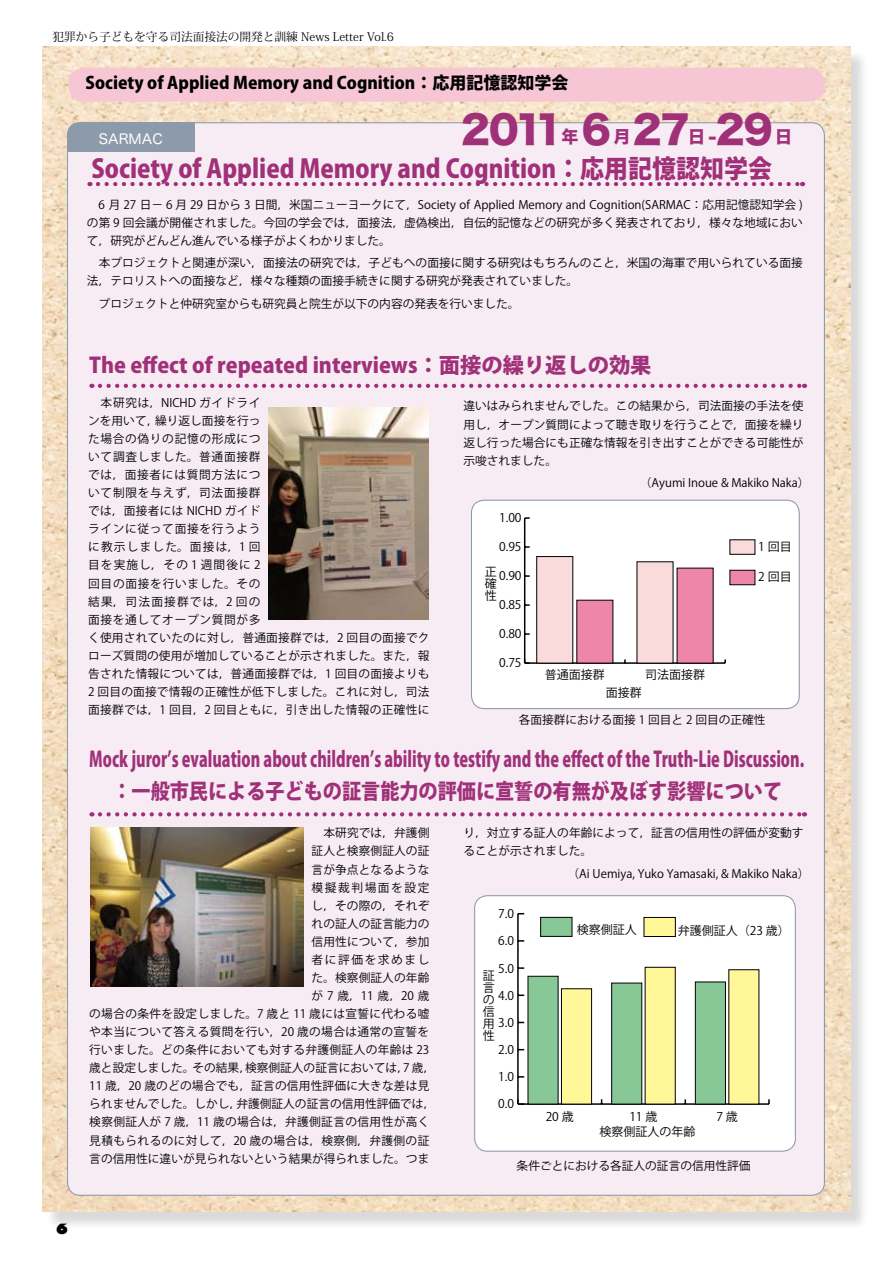
<style>
.page{position:relative;width:893px;height:1263px;background:#fff}
.page>*{position:absolute;margin:0;border:0;box-sizing:border-box;transform-origin:0 0}
.t1{font:38.25px "Hira Kaku Std W8";letter-spacing:-.05em;color:#a03179}
.t2{font:800 25.5px "Koz Go Pro";color:#a03179;scale:.94 1}
.t3{font:800 21.3px/32px "Koz Go Pro";color:#a03179;scale:.73 1}
.t4{font:800 21.3px "Koz Go Pro";color:#a03179}
.t5{font:800 16.95px "Koz Go Pro";color:#000}
.t6{font:16.95px "Hira Kaku Std W8";color:#a03179}
.t7{font:13.8px "Hira Maru Pro W4";color:#fff}
.t8{font:800 13.8px "Gill Sans";color:#000}
.t9{font:12px "Koz Go Pro Regular 90 pv RKSJ H";color:#000}
.t10{font:12px/12px "Koz Go Pro Regular 90 pv RKSJ V";color:#000;text-align:justify}
.t11{font:11.7px/18px "Koz Go Pro";letter-spacing:.005em;color:#000;text-align:justify}
.t12{font:11.7px/18px "Koz Go Pro";letter-spacing:.025em;color:#000}
.t13{font:11.7px "Koz Go Pro";letter-spacing:.03em;color:#000}
.t14{font:11.7px "Koz Min Pro";color:#000}
.t15{font:11.7px "Koz Go Pro";letter-spacing:.035em;color:#000}
.t16{font:11.7px "Koz Go Pro";letter-spacing:.135em;color:#000}
</style>
<div class="page">
<div style="left:45px;top:49px;width:824px;height:1181px;background:#000;opacity:.25"></div>
<img style="left:43px;top:47px;width:807px;height:1165px">
<div style="left:68px;top:68px;width:757px;height:34px;background:#f7c6d5;border-radius:17px"></div>
<div style="left:67px;top:123px;width:757px;height:1072px;background:#f7ecf4;border-radius:13px"></div>
<svg style="left:98px;top:182px;width:705px;height:4px"></svg>
<div style="left:67px;top:122px;width:128px;height:30px;background:#8d9aab;border-radius:13px"></div>
<div style="left:67px;top:133px;width:128px;height:19px;background:#8d9aab"></div>
<svg style="left:100px;top:384px;width:705px;height:4px"></svg>
<svg style="left:100px;top:812px;width:705px;height:4px"></svg>
<div style="left:471px;top:500px;width:328px;height:208px;background:#fff;border-radius:13px"></div>
<div style="left:471px;top:500px;width:329px;height:209px;border:1px solid #8d9aab;border-radius:13px"></div>
<div style="left:475px;top:896px;width:320px;height:255px;background:#fff;border-radius:13px"></div>
<div style="left:474px;top:895px;width:322px;height:257px;border:1px solid #8d9aab;border-radius:13px"></div>
<img style="left:269px;top:407px;width:159px;height:213px">
<hr style="left:525px;top:662px;width:200px;height:2px;background:#000">
<hr style="left:524px;top:518px;width:1px;height:145px;background:#000">
<div style="left:729px;top:570px;width:26px;height:15px;background:#ee86a9;border:1px solid #000"></div>
<div style="left:576px;top:600px;width:37px;height:63px;background:#ee86a9"></div>
<div style="left:677px;top:568px;width:36px;height:95px;background:#ee86a9"></div>
<div style="left:729px;top:539px;width:26px;height:16px;background:#fadbdb;border:1px solid #000"></div>
<div style="left:536px;top:556px;width:37px;height:107px;background:#fadbdb;border:1px solid #000"></div>
<div style="left:637px;top:561px;width:36px;height:102px;background:#fadbdb"></div>
<hr style="left:518px;top:1103px;width:251px;height:2px;background:#000">
<hr style="left:517px;top:914px;width:2px;height:190px;background:#000">
<div style="left:644px;top:917px;width:32px;height:20px;background:#fff798;border:1px solid #000"></div>
<div style="left:561px;top:988px;width:31px;height:116px;background:#fff798;border:1px solid #000"></div>
<div style="left:645px;top:967px;width:31px;height:137px;background:#fff798;border:1px solid #000"></div>
<div style="left:728px;top:969px;width:31px;height:135px;background:#fff798"></div>
<div style="left:540px;top:917px;width:32px;height:20px;background:#88c897;border:1px solid #000"></div>
<div style="left:528px;top:976px;width:30px;height:128px;background:#88c897"></div>
<div style="left:611px;top:983px;width:31px;height:121px;background:#88c897;border:1px solid #000"></div>
<div style="left:695px;top:981px;width:31px;height:123px;background:#88c897;border:1px solid #000"></div>
<img style="left:90px;top:827px;width:213px;height:159px">
<p class="t14" style="left:52px;top:29px;width:343px">犯罪から子どもを守る司法面接法の開発と訓練 News Letter Vol.6</p>
<h3 class="t5" style="left:86px;top:72px;width:484px">Society of Applied Memory and Cognition：応用記憶認知学会</h3>
<p class="t7" style="left:99px;top:126px;width:65px">SARMAC</p>
<h1 class="t1" style="left:581px;top:108px;width:31px">6</h1>
<h1 class="t1" style="left:715px;top:108px;width:59px">29</h1>
<h1 class="t1" style="left:461px;top:108px;width:105px">2011</h1>
<h1 class="t1" style="left:633px;top:108px;width:59px">27</h1>
<h3 class="t6" style="left:561px;top:128px;width:19px">年</h3>
<h3 class="t6" style="left:614px;top:128px;width:19px">月</h3>
<h3 class="t6" style="left:688px;top:128px;width:30px">日-</h3>
<h3 class="t6" style="left:775px;top:128px;width:19px">日</h3>
<h2 class="t2" style="left:91px;top:152px;width:726px">Society of Applied Memory and Cognition：応用記憶認知学会</h2>
<p class="t11" style="left:87px;top:196px;width:717px">　6 月 27 日－ 6 月 29 日から 3 日間，米国ニューヨークにて，Society of Applied Memory and Cognition(SARMAC：応用記憶認知学会 )の第 9 回会議が開催されました。今回の学会では，面接法，虚偽検出，自伝的記憶などの研究が多く発表されており，様々な地域において，研究がどんどん進んでいる様子がよくわかりました。</p>
<p class="t11" style="left:87px;top:254px;width:717px">　本プロジェクトと関連が深い，面接法の研究では，子どもへの面接に関する研究はもちろんのこと，米国の海軍で用いられている面接法，テロリストへの面接など，様々な種類の面接手続きに関する研究が発表されていました。</p>
<p class="t11" style="left:87px;top:295px;width:434px">　プロジェクトと仲研究室からも研究員と院生が以下の内容の発表を行いました。</p>
<h3 class="t4" style="left:89px;top:351px;width:564px">The effect of repeated interviews：面接の繰り返しの効果</h3>
<p class="t12" style="left:88px;top:394px;width:343px">　本研究は，NICHD ガイドライ<br>ンを用いて，繰り返し面接を行っ<br>た場合の偽りの記憶の形成につ<br>いて調査しました。普通面接群<br>では，面接者には質問方法につ<br>いて制限を与えず，司法面接群<br>では，面接者には NICHD ガイド<br>ラインに従って面接を行うよう<br>に教示しました。面接は，1 回<br>目を実施し，その 1 週間後に 2<br>回目の面接を行いました。その<br>結果，司法面接群では，2 回の<br>面接を通してオープン質問が多<br>く使用されていたのに対し，普通面接群では，2 回目の面接でクローズ質問の使用が増加していることが示されました。また，報告された情報については，普通面接群では，1 回目の面接よりも<br>2 回目の面接で情報の正確性が低下しました。これに対し，司法面接群では，1 回目，2 回目ともに，引き出した情報の正確性に</p>
<p class="t11" style="left:463px;top:397px;width:342px">違いはみられませんでした。この結果から，司法面接の手法を使用し，オープン質問によって聴き取りを行うことで，面接を繰り返し行った場合にも正確な情報を引き出すことができる可能性が示唆されました。</p>
<p class="t11" style="left:640px;top:474px;width:171px">（Ayumi Inoue &amp; Makiko Naka）</p>
<p class="t9" style="left:499px;top:509px;width:24px">1.00</p>
<p class="t9" style="left:499px;top:538px;width:24px">0.95</p>
<p class="t10" style="left:485px;top:566px;width:13px">正確性</p>
<p class="t9" style="left:499px;top:567px;width:24px">0.90</p>
<p class="t9" style="left:499px;top:596px;width:24px">0.85</p>
<p class="t9" style="left:499px;top:625px;width:24px">0.80</p>
<p class="t9" style="left:499px;top:654px;width:24px">0.75</p>
<p class="t9" style="left:545px;top:667px;width:61px">普通面接群</p>
<p class="t9" style="left:645px;top:667px;width:61px">司法面接群</p>
<p class="t9" style="left:606px;top:684px;width:37px">面接群</p>
<p class="t9" style="left:758px;top:538px;width:35px">1回目</p>
<p class="t9" style="left:758px;top:569px;width:35px">2回目</p>
<p class="t11" style="left:519px;top:711px;width:248px">各面接群における面接 1 回目と 2 回目の正確性</p>
<h3 class="t3" style="left:89px;top:745px;width:981px">Mock juror’s evaluation about children’s ability to testify and the effect of the Truth-Lie Discussion.　：一般市民による子どもの証言能力の評価に宣誓の有無が及ぼす影響について</h3>
<p class="t11" style="left:312px;top:824px;width:119px">　本研究では，弁護側</p>
<p class="t11" style="left:312px;top:842px;width:119px">証人と検察側証人の証</p>
<p class="t11" style="left:312px;top:860px;width:119px">言が争点となるような</p>
<p class="t16" style="left:312px;top:880px;width:119px">模擬裁判場面を設定</p>
<p class="t11" style="left:312px;top:897px;width:119px">し，その際の，それぞ</p>
<p class="t11" style="left:312px;top:915px;width:119px">れの証人の証言能力の</p>
<p class="t11" style="left:312px;top:933px;width:119px">信用性について，参加</p>
<p class="t16" style="left:312px;top:952px;width:119px">者に評価を求めまし</p>
<p class="t11" style="left:312px;top:969px;width:119px">た。検察側証人の年齢</p>
<p class="t11" style="left:312px;top:987px;width:119px">が 7 歳，11 歳，20 歳</p>
<p class="t13" style="left:89px;top:1006px;width:342px">の場合の条件を設定しました。7 歳と 11 歳には宣誓に代わる嘘</p>
<p class="t13" style="left:89px;top:1024px;width:342px">や本当について答える質問を行い，20 歳の場合は通常の宣誓を</p>
<p class="t13" style="left:89px;top:1042px;width:342px">行いました。どの条件においても対する弁護側証人の年齢は 23</p>
<p class="t11" style="left:89px;top:1059px;width:348px">歳と設定しました。その結果，検察側証人の証言においては，7 歳，</p>
<p class="t11" style="left:89px;top:1077px;width:342px">11 歳，20 歳のどの場合でも，証言の信用性評価に大きな差は見</p>
<p class="t11" style="left:89px;top:1095px;width:348px">られませんでした。しかし，弁護側証人の証言の信用性評価では，</p>
<p class="t13" style="left:89px;top:1114px;width:342px">検察側証人が 7 歳，11 歳の場合は，弁護側証言の信用性が高く</p>
<p class="t15" style="left:89px;top:1133px;width:342px">見積もられるのに対して，20 歳の場合は，検察側，弁護側の証</p>
<p class="t11" style="left:89px;top:1149px;width:342px">言の信用性に違いが見られないという結果が得られました。つま</p>
<p class="t8" style="left:56px;top:1220px;width:13px">6</p>
<p class="t11" style="left:463px;top:824px;width:342px">り，対立する証人の年齢によって，証言の信用性の評価が変動することが示されました。</p>
<p class="t11" style="left:568px;top:865px;width:243px">（Ai Uemiya, Yuko Yamasaki, &amp; Makiko Naka）</p>
<p class="t9" style="left:498px;top:906px;width:17px">7.0</p>
<p class="t9" style="left:498px;top:933px;width:17px">6.0</p>
<p class="t9" style="left:498px;top:960px;width:17px">5.0</p>
<p class="t10" style="left:483px;top:970px;width:13px">証言の信用性</p>
<p class="t9" style="left:498px;top:987px;width:17px">4.0</p>
<p class="t9" style="left:498px;top:1015px;width:17px">3.0</p>
<p class="t9" style="left:498px;top:1042px;width:17px">2.0</p>
<p class="t9" style="left:498px;top:1069px;width:17px">1.0</p>
<p class="t9" style="left:498px;top:1096px;width:17px">0.0</p>
<p class="t9" style="left:577px;top:921px;width:61px">検察側証人</p>
<p class="t9" style="left:678px;top:922px;width:114px">弁護側証人（23 歳）</p>
<p class="t9" style="left:546px;top:1109px;width:30px">20 歳</p>
<p class="t9" style="left:629px;top:1109px;width:30px">11 歳</p>
<p class="t9" style="left:716px;top:1109px;width:23px">7歳</p>
<p class="t9" style="left:599px;top:1123px;width:97px">検察側証人の年齢</p>
<p class="t11" style="left:517px;top:1157px;width:235px">条件ごとにおける各証人の証言の信用性評価</p>
</div>
